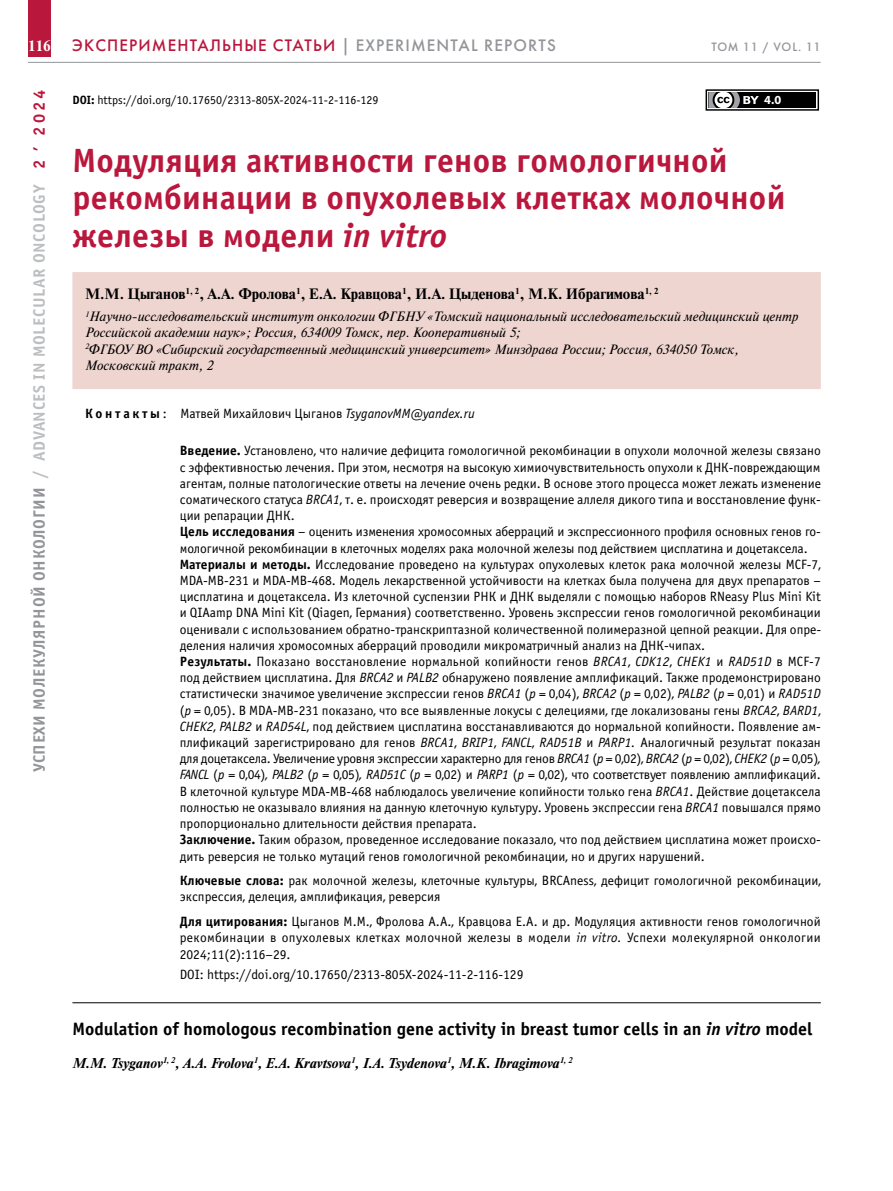
<style>
.page{position:relative;width:893px;height:1191px;background:#fff}
.page>*{position:absolute;margin:0;border:0;box-sizing:border-box;transform-origin:0 0}
.t1{font:700 33.75px/37.5px "Officina Sans C";letter-spacing:.01em;color:#ba173d}
.t2{font:700 18px "Officina Sans C";color:#000}
.t3{font:700 16.5px "Officina Sans C";letter-spacing:.04em;color:#bcbec0}
.t4{font:16.5px "Futuris C";letter-spacing:.07em;color:#ba173d}
.t5{font:700 16.5px "Officina Sans C";color:#ba173d}
.t6{font:700 15px "Newton C";color:#000}
.t7{font:700 15px "Newton C";color:#fff}
.t8{font:italic 700 14.25px "Newton C";color:#000}
.t9{font:13.5px/16.2px "Officina Sans C";color:#000}
.t10{font:italic 13.5px/16.2px "Newton C";color:#000}
.t11{font:700 12.45px "Myriad Pro";color:#fff}
.t12{font:12px "Officina Sans C";color:#000}
.t13{font:12px "Futuris C";letter-spacing:.07em;color:#939598}
.s1{color:#939598}
.s2{font-weight:700}
.s3{color:#ba173d}
.s4{font-style:italic}
</style>
<div class="page">
<div style="left:28px;top:0;width:23px;height:57px;background:#ba173d"></div>
<hr style="left:28px;top:62px;width:793px;height:1px;background:#939598">
<div style="left:72px;top:272px;width:749px;height:117px;background:#efd5d0"></div>
<hr style="left:72px;top:1002px;width:749px;height:1px;background:#000">
<div style="left:706px;top:89px;width:113px;height:22px;border:1px solid #000"></div>
<div style="left:708px;top:92px;width:108px;height:16px;background:#000"></div>
<svg style="left:708px;top:92px;width:51px;height:16px"></svg>
<p class="t7" style="left:28px;top:37px;width:25px">116</p>
<p class="t4" style="left:72px;top:36px;width:485px">Экспериментальные статьи <span class="s1">| EXPERIMENTAL REPORTS</span></p>
<p class="t13" style="left:711px;top:40px;width:111px">ТОМ 11 / VOL. 11</p>
<p class="t12" style="left:72px;top:94px;width:308px"><span class="s2">DOI:</span> https://doi.org/10.17650/2313-805X-2024-11-2-116-129</p>
<p class="t11" style="left:764px;top:92px;width:18px">4.0</p>
<p class="t5" style="left:30px;top:136px;width:48px;rotate:-90deg">2024</p>
<p class="t5" style="left:21px;top:151px;width:6px;rotate:-90deg">,</p>
<p class="t3" style="left:30px;top:772px;width:614px;rotate:-90deg"><span class="s1">УСПЕХИ МОЛЕКУЛЯРНОЙ ОНКОЛОГИИ</span> / ADVANCES IN MOLECULAR ONCOLOGY <span class="s3">2</span></p>
<h1 class="t1" style="left:72px;top:142px;width:715px">Модуляция активности генов гомологичной рекомбинации в опухолевых клетках молочной железы в модели <span class="s4">in vitro</span></h1>
<p class="t6" style="left:85px;top:285px;width:575px">М.М. Цыганов<sup>1,</sup> <sup>2</sup>, А.А. Фролова<sup>1</sup>, Е.А. Кравцова<sup>1</sup>, И.А. Цыденова<sup>1</sup>, М.К. Ибрагимова<sup>1,</sup> <sup>2</sup></p>
<p class="t10" style="left:85px;top:308px;width:715px"><sup>1</sup>Научно-исследовательский институт онкологии ФГБНУ «Томский национальный исследовательский медицинский центр Российской академии наук»; Россия, 634009 Томск, пер. Кооперативный 5;<br><sup>2</sup>ФГБОУ ВО «Сибирский государственный медицинский университет» Минздрава России; Россия, 634050 Томск, Московский тракт, 2</p>
<p class="t9" style="left:85px;top:405px;width:391px"><span class="s2">К о н т а к т ы</span> : Матвей Михайлович Цыганов <span class="s4">TsyganovMM@yandex.ru</span></p>
<p class="t9" style="left:180px;top:443px;width:643px"><span class="s2">Введение.</span> Установлено, что наличие дефицита гомологичной рекомбинации в опухоли молочной железы связано с эффективностью лечения. П ри этом, несмотря на высокую химиочувствительность опухоли к ДНК-повреждающим агентам, полные патологические ответы на лечение очень редки. В основе этого процесса может лежать изменение соматического статуса <span class="s4">BRCA1</span>, т. е. происходят реверсия и возвращение аллеля дикого типа и восстановление функ&shy;ции репарации ДНК.<br><span class="s2">Цель исследования</span> – оценить изменения хромосомных аберраций и экспрессионного профиля основных генов го&shy;мологичной рекомбинации в клеточных моделях рака молочной железы под действием цисплатина и доцетаксела.<br><span class="s2">Материалы и методы.</span> И сследование проведено на культурах опухолевых клеток рака молочной железы MCF-7, MDA-MB-231 и MDA-MB-468. Модель лекарственной устойчивости на клетках была получена для двух препаратов – цисплатина и доцетаксела. Из клеточной суспензии РНК и ДНК выделяли с помощью наборов RNeasy Plus Mini Kit и QIAamp DNA Mini Kit (Qiagen, Германия) соответственно. Уровень экспрессии генов гомологичной рекомбинации оценивали с использованием обратно-транскриптазной количественной полимеразной цепной реакции. Для опре&shy;деления наличия хромосомных аберраций проводили микроматричный анализ на ДНК-чипах.<br><span class="s2">Результаты.</span> П оказано восстановление нормальной копийности генов <span class="s4">BRCA1</span>, <span class="s4">CDK12</span>, <span class="s4">CHEK1</span> и <span class="s4">RAD51D</span> в MCF-7 под действием цисплатина. Для <span class="s4">BRCA2</span> и <span class="s4">PALB2</span> обнаружено появление амплификаций. Также продемонстрировано статистически значимое увеличение экспрессии генов <span class="s4">BRCA1</span> (<span class="s4">p</span> = 0,04), <span class="s4">BRCA2</span> (<span class="s4">p</span> = 0,02), <span class="s4">PALB2</span> (<span class="s4">p</span> = 0,01) и <span class="s4">RAD51D </span>(<span class="s4">p</span> = 0,05). В MDA-MB-231 показано, что все выявленные локусы с делециями, где локализованы гены <span class="s4">BRCA2</span>, <span class="s4">BARD1</span>, <span class="s4">CHEK2</span>, <span class="s4">PALB2</span> и <span class="s4">RAD54L</span>, под действием цисплатина восстанавливаются до нормальной копийности. П оявление ам&shy;плификаций зарегистрировано для генов <span class="s4">BRCA1</span>, <span class="s4">BRIP1</span>, <span class="s4">FANCL</span>, <span class="s4">RAD51B</span> и <span class="s4">PARP1.</span> Аналогичный результат показан для доцетаксела. Увеличение уровня экспрессии характерно для генов <span class="s4">BRCA1</span> (<span class="s4">p</span> = 0,02), <span class="s4">BRCA2</span> (<span class="s4">p</span> = 0,02), <span class="s4">CHEK2</span> (<span class="s4">p</span> = 0,05)<span class="s4">, FANCL</span> (<span class="s4">p</span> = 0,04)<span class="s4">, PALB2</span> (<span class="s4">p</span> = 0,05)<span class="s4">, RAD51C</span> (<span class="s4">p</span> = 0,02) и <span class="s4">PARP1</span> (<span class="s4">p</span> = 0,02), что соответствует появлению амплификаций.<br>В клеточной культуре MDA-MB-468 наблюдалось увеличение копийности только гена <span class="s4">BRCA1</span>. Действие доцетаксела полностью не оказывало влияния на данную клеточную культуру. Уровень экспрессии гена <span class="s4">BRCA1</span> повышался прямо пропорционально длительности действия препарата.<br><span class="s2">Заключение.</span> Таким образом, проведенное исследование показало, что под действием цисплатина может происхо&shy;дить реверсия не только мутаций генов гомологичной рекомбинации, но и других нарушений.</p>
<p class="t9" style="left:180px;top:873px;width:643px"><span class="s2">Ключевые слова:</span> рак молочной железы, клеточные культуры, BRCAness, дефицит гомологичной рекомбинации, экспрессия, делеция, амплификация, реверсия</p>
<p class="t9" style="left:180px;top:913px;width:642px;text-align:justify"><span class="s2">Для цитирования:</span> Цыганов М.М., Фролова А.А., Кравцова Е.А. и др. Модуляция активности генов гомологичной рекомбинации в опухолевых клетках молочной железы в модели <span class="s4">in vitro.</span> Успехи молекулярной онкологии 2024;11(2):116–29.</p>
<p class="t9" style="left:180px;top:966px;width:345px">DOI: https://doi.org/10.17650/2313-805X-2024-11-2-116-129</p>
<h2 class="t2" style="left:72px;top:1018px;width:742px">Modulation of homologous recombination gene activity in breast tumor cells in an <span class="s4">in vitro</span> model</h2>
<p class="t8" style="left:72px;top:1055px;width:502px">M.M. Tsyganov<sup>1,</sup> <sup>2</sup>, A.A. Frolova<sup>1</sup>, E.A. Kravtsova<sup>1</sup>, I.A. Tsydenova<sup>1</sup>, M.K. Ibragimova<sup>1,</sup> <sup>2</sup></p>
</div>
